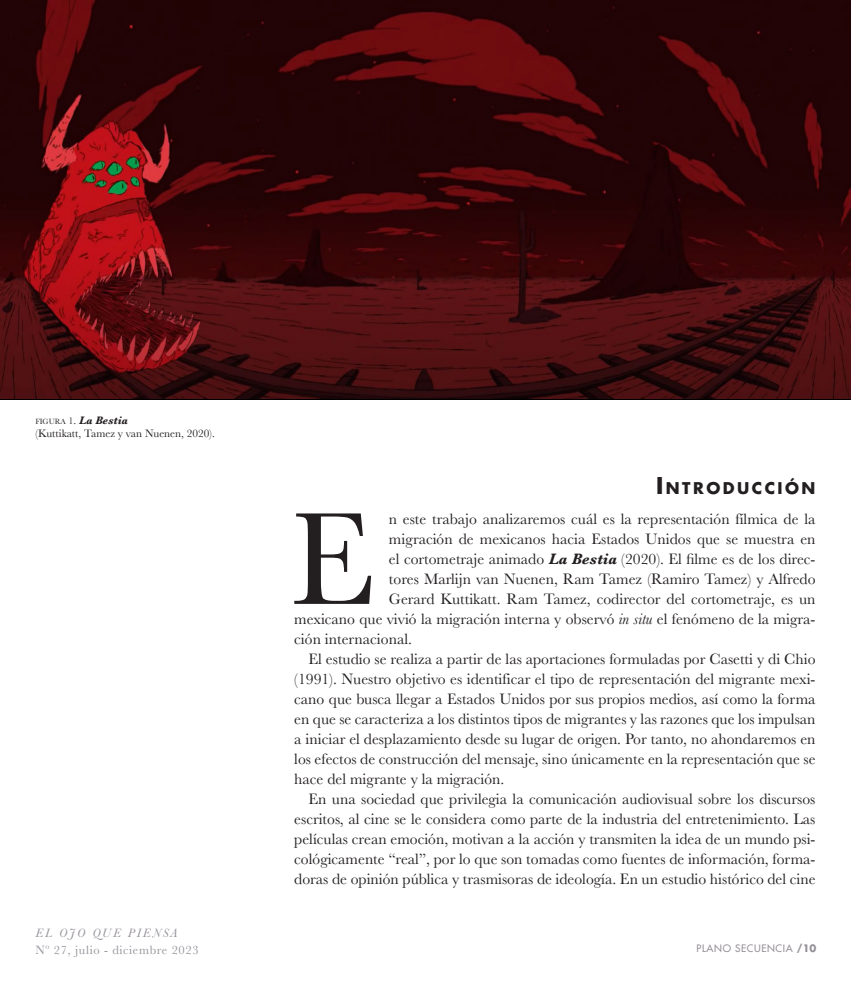
<style>
.page{position:relative;width:851px;height:993px;background:#fff}
.page>*{position:absolute;margin:0;border:0;box-sizing:border-box;transform-origin:0 0}
.primer_parrafo{font:136.5px "Baskerville";color:#231f20}
.titulillos{font:700 15.75px "Futura Std";letter-spacing:.155em;color:#231f20}
.Cuerpo{font:15.62px/20px "Baskerville";color:#231f20;text-align:justify}
.primer_parrafo-2{font:15.62px "Baskerville";color:#231f20}
.t1{font:12.5px "Baskerville";letter-spacing:.05em;color:#969199}
.t2{font:italic 12.5px "Baskerville";letter-spacing:.16em;color:#969199}
.pie_de_foto{font:11.25px "Baskerville";color:#231f20}
.pie_de_foto-2{font:italic 700 11.25px "Baskerville";color:#231f20}
.t3{font:500 10px "Futura Std";letter-spacing:.06em;color:#969199}
.s1{font-weight:400;font-style:normal;font-size:7.88px}
.s2{font-weight:400;font-style:normal;font-size:10px}
.s3{font-weight:400;font-style:normal}
.s4{font-size:22.5px}
.s5{font-weight:700;font-style:italic}
.s6{font-style:italic}
.s7{font-weight:700}
</style>
<div class="page">
<img style="left:0;top:0;width:850px;height:399px">
<p class="pie_de_foto-2" style="left:35px;top:412px;width:94px"><span class="s1">FIGURA</span> <span class="s2">1</span><span class="s3">.</span> La Bestia</p>
<p class="pie_de_foto" style="left:35px;top:426px;width:181px">(Kuttikatt, Tamez y van Nuenen, 2020).</p>
<p class="titulillos" style="left:656px;top:477px;width:161px"><span class="s4">I</span>NTRODUCCI ÓN</p>
<p class="primer_parrafo" style="left:290px;top:472px;width:87px">E</p>
<p class="primer_parrafo-2" style="left:389px;top:508px;width:428px">n este trabajo analizaremos cuál es la representación fílmica de la</p>
<p class="primer_parrafo-2" style="left:389px;top:528px;width:428px">migración de mexicanos hacia Estados Unidos que se muestra en</p>
<p class="primer_parrafo-2" style="left:389px;top:548px;width:428px">el cortometraje animado <span class="s5">La Bestia</span> (2020). El filme es de los direc-</p>
<p class="primer_parrafo-2" style="left:389px;top:568px;width:428px">tores Marlijn van Nuenen, Ram Tamez (Ramiro Tamez) y Alfredo</p>
<p class="primer_parrafo-2" style="left:389px;top:588px;width:428px">Gerard Kuttikatt. Ram Tamez, codirector del cortometraje, es un</p>
<p class="primer_parrafo-2" style="left:294px;top:608px;width:522px">mexicano que vivió la migración interna y observó <span class="s6">in situ</span> el fenómeno de la migra-</p>
<p class="primer_parrafo-2" style="left:294px;top:628px;width:119px">ción internacional.</p>
<p class="Cuerpo" style="left:294px;top:649px;width:522px;text-indent:14px">El estudio se realiza a partir de las aportaciones formuladas por Casetti y di Chio (1991). Nuestro objetivo es identificar el tipo de representación del migrante mexi&shy;cano que busca llegar a Estados Unidos por sus propios medios, así como la forma en que se caracteriza a los distintos tipos de migrantes y las razones que los impulsan a iniciar el desplazamiento desde su lugar de origen. Por tanto, no ahondaremos en los efectos de construcción del mensaje, sino únicamente en la representación que se hace del migrante y la migración.</p>
<p class="Cuerpo" style="left:294px;top:789px;width:522px;text-indent:14px">En una sociedad que privilegia la comunicación audiovisual sobre los discursos escritos, al cine se le considera como parte de la industria del entretenimiento. Las películas crean emoción, motivan a la acción y transmiten la idea de un mundo psi&shy;cológicamente “real”, por lo que son tomadas como fuentes de información, forma&shy;doras de opinión pública y trasmisoras de ideología. En un estudio histórico del cine</p>
<p class="t2" style="left:35px;top:923px;width:144px">EL OJO QUE PIENSA</p>
<p class="t1" style="left:35px;top:941px;width:165px">Nº 27, julio - diciembre 2023</p>
<p class="t3" style="left:696px;top:941px;width:121px">PLANO SECUENCIA <span class="s7">/10</span></p>
</div>
